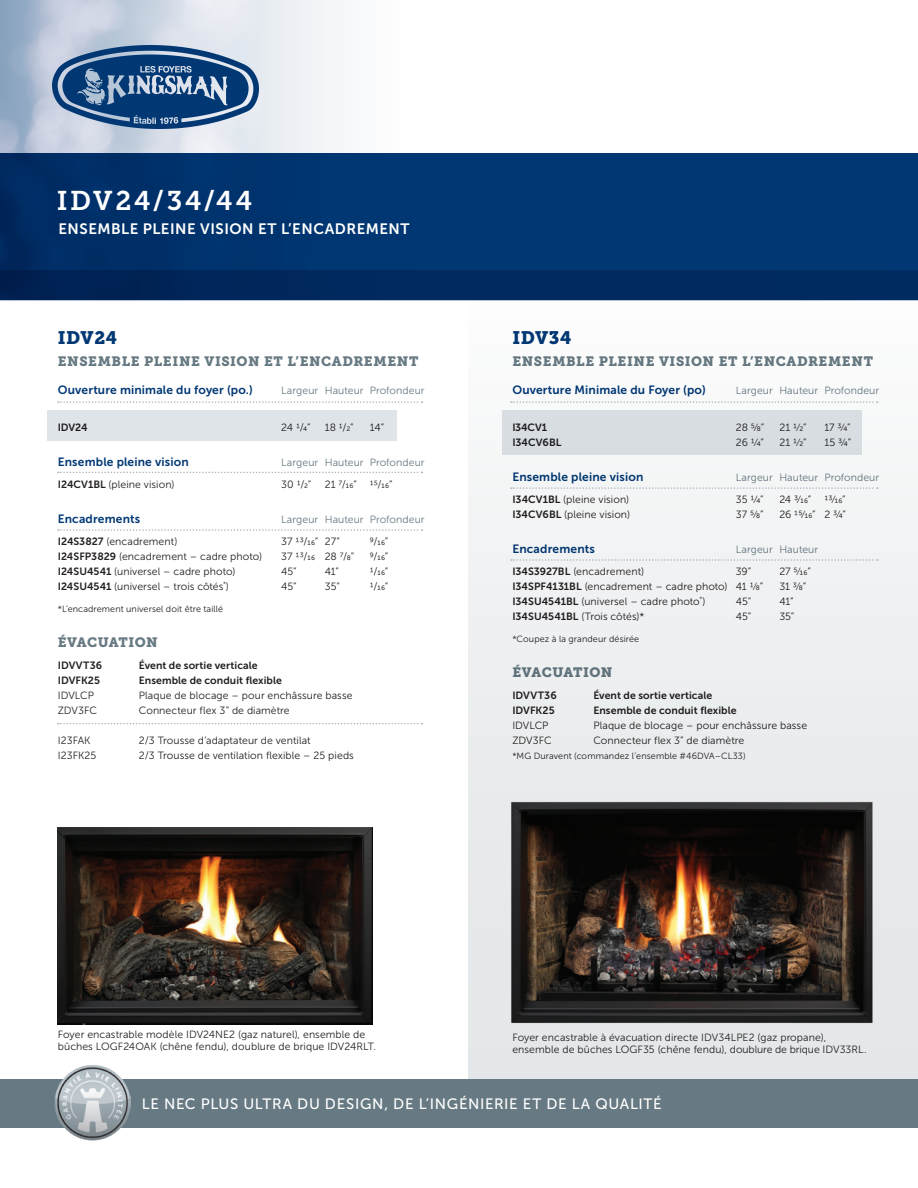
<style>
.page{position:relative;width:918px;height:1188px;background:#fff}
.page>*{position:absolute;margin:0;border:0;box-sizing:border-box;transform-origin:0 0}
.t1{font:27px "Museo Slab 700";letter-spacing:.1em;color:#fff}
.t2{font:18px "Museo Slab 900";letter-spacing:.03em;color:#013874}
.t3{font:15px "Museo Sans 500";letter-spacing:.045em;color:#fff}
.t4{font:15px "Museo Sans 700";letter-spacing:.03em;color:#fff}
.t5{font:13.5px "Museo Slab 900";letter-spacing:.04em;color:#677982}
.t6{font:12px "Museo Sans 700";letter-spacing:.015em;color:#013874}
.t7{font:10.5px/12px "Museo Sans 300";letter-spacing:.005em;color:#231f20}
.t8{font:10.5px "Museo Sans 700";letter-spacing:.005em;color:#231f20}
.t9{font:10.5px "Museo Sans 300";letter-spacing:.005em;color:#677982}
.t10{font:9px "Museo Sans 300";letter-spacing:.01em;color:#231f20}
.s1{font-family:"Museo Sans 700"}
</style>
<div class="page">
<div style="left:469px;top:285px;width:449px;height:794px;background:linear-gradient(to right,#f0f2f3,#f0f1f2)"></div>
<div style="left:502px;top:411px;width:360px;height:44px;background:#d8dde2"></div>
<div style="left:47px;top:411px;width:349px;height:30px;background:#dfe4e8"></div>
<img style="left:0;top:0;width:333px;height:153px">
<div style="left:0;top:153px;width:918px;height:147px;background:#013874"></div>
<div style="left:0;top:1079px;width:918px;height:49px;background:#677982"></div>
<svg style="left:511px;top:487px;width:367px;height:2px"></svg>
<svg style="left:511px;top:559px;width:367px;height:2px"></svg>
<svg style="left:511px;top:401px;width:367px;height:2px"></svg>
<div style="left:0;top:270px;width:918px;height:30px;background:linear-gradient(to right,#002355,#002d64)"></div>
<svg style="left:58px;top:472px;width:365px;height:1px"></svg>
<svg style="left:58px;top:529px;width:365px;height:2px"></svg>
<svg style="left:58px;top:723px;width:365px;height:1px"></svg>
<svg style="left:58px;top:401px;width:365px;height:2px"></svg>
<img style="left:494px;top:800px;width:390px;height:230px">
<img style="left:57px;top:828px;width:316px;height:196px">
<img style="left:55px;top:1065px;width:76px;height:75px">
<img style="left:52px;top:46px;width:206px;height:83px">
<h1 class="t1" style="left:57px;top:185px;width:197px">IDV24/34/44</h1>
<h3 class="t4" style="left:58px;top:220px;width:353px">ENSEMBLE PLEINE VISION ET L’ENCADREMENT</h3>
<h2 class="t2" style="left:58px;top:327px;width:61px">IDV24</h2>
<p class="t5" style="left:58px;top:353px;width:362px">ENSEMBLE PLEINE VISION ET L’ENCADREMENT</p>
<p class="t6" style="left:58px;top:383px;width:197px">Ouverture minimale du foyer (po.)</p>
<p class="t9" style="left:281px;top:385px;width:145px">Largeur Hauteur Profondeur</p>
<p class="t8" style="left:58px;top:422px;width:31px">IDV24</p>
<p class="t7" style="left:281px;top:421px;width:31px">24 1/4”</p>
<p class="t7" style="left:325px;top:421px;width:30px">18 1/2”</p>
<p class="t7" style="left:370px;top:421px;width:16px">14”</p>
<p class="t6" style="left:58px;top:455px;width:133px">Ensemble pleine vision</p>
<p class="t9" style="left:281px;top:457px;width:145px">Largeur Hauteur Profondeur</p>
<p class="t7" style="left:58px;top:478px;width:118px"><span class="s1">I24CV1BL</span> (pleine vision)</p>
<p class="t7" style="left:281px;top:478px;width:32px">30 1/2”</p>
<p class="t7" style="left:325px;top:478px;width:69px">21 7/16” 15/16”</p>
<p class="t6" style="left:58px;top:512px;width:84px">Encadrements</p>
<p class="t9" style="left:281px;top:514px;width:145px">Largeur Hauteur Profondeur</p>
<p class="t7" style="left:58px;top:535px;width:121px"><span class="s1">I24S3827</span> (encadrement)</p>
<p class="t7" style="left:281px;top:535px;width:60px">37 13/16” 27”</p>
<p class="t7" style="left:370px;top:535px;width:20px">9/16”</p>
<p class="t7" style="left:58px;top:550px;width:206px"><span class="s1">I24SFP3829</span> (encadrement – cadre photo)</p>
<p class="t7" style="left:281px;top:550px;width:74px">37 13/16 28 7/8”</p>
<p class="t7" style="left:370px;top:550px;width:20px">9/16”</p>
<p class="t7" style="left:58px;top:565px;width:179px"><span class="s1">I24SU4541</span> (universel – cadre photo)</p>
<p class="t7" style="left:281px;top:565px;width:17px">45”</p>
<p class="t7" style="left:325px;top:565px;width:16px">41”</p>
<p class="t7" style="left:370px;top:565px;width:20px">1/16”</p>
<p class="t7" style="left:58px;top:580px;width:173px"><span class="s1">I24SU4541</span> (universel – trois côtés<sup>*</sup>)</p>
<p class="t7" style="left:281px;top:580px;width:17px">45”</p>
<p class="t7" style="left:325px;top:580px;width:17px">35”</p>
<p class="t7" style="left:370px;top:580px;width:20px">1/16”</p>
<p class="t10" style="left:58px;top:604px;width:167px">*L’encadrement universel doit être taillé</p>
<p class="t5" style="left:58px;top:634px;width:102px">ÉVACUATION</p>
<p class="t8" style="left:58px;top:659px;width:46px">IDVVT36</p>
<p class="t8" style="left:139px;top:659px;width:120px">Évent de sortie verticale</p>
<p class="t8" style="left:58px;top:674px;width:44px">IDVFK25</p>
<p class="t8" style="left:139px;top:674px;width:145px">Ensemble de conduit flexible</p>
<p class="t7" style="left:58px;top:689px;width:38px">IDVLCP</p>
<p class="t7" style="left:139px;top:689px;width:215px">Plaque de blocage – pour enchâssure basse</p>
<p class="t7" style="left:58px;top:704px;width:41px">ZDV3FC</p>
<p class="t7" style="left:139px;top:704px;width:153px">Connecteur flex 3” de diamètre</p>
<p class="t7" style="left:58px;top:734px;width:34px">I23FAK</p>
<p class="t7" style="left:139px;top:734px;width:173px">2/3 Trousse d’adaptateur de ventilat</p>
<p class="t7" style="left:58px;top:749px;width:40px">I23FK25</p>
<p class="t7" style="left:139px;top:749px;width:217px">2/3 Trousse de ventilation flexible – 25 pieds</p>
<h2 class="t2" style="left:512px;top:327px;width:61px">IDV34</h2>
<p class="t5" style="left:512px;top:353px;width:362px">ENSEMBLE PLEINE VISION ET L’ENCADREMENT</p>
<p class="t6" style="left:512px;top:383px;width:195px">Ouverture Minimale du Foyer (po)</p>
<p class="t9" style="left:736px;top:385px;width:145px">Largeur Hauteur Profondeur</p>
<p class="t8" style="left:512px;top:422px;width:36px">I34CV1</p>
<p class="t7" style="left:736px;top:421px;width:30px">28 5/8”</p>
<p class="t7" style="left:779px;top:421px;width:29px">21 1/2”</p>
<p class="t7" style="left:824px;top:421px;width:28px">17 3/4”</p>
<p class="t8" style="left:512px;top:437px;width:51px">I34CV6BL</p>
<p class="t7" style="left:736px;top:436px;width:30px">26 1/4”</p>
<p class="t7" style="left:779px;top:436px;width:29px">21 1/2”</p>
<p class="t7" style="left:824px;top:436px;width:28px">15 3/4”</p>
<p class="t6" style="left:512px;top:470px;width:133px">Ensemble pleine vision</p>
<p class="t9" style="left:736px;top:472px;width:145px">Largeur Hauteur Profondeur</p>
<p class="t7" style="left:512px;top:493px;width:118px"><span class="s1">I34CV1BL</span> (pleine vision)</p>
<p class="t7" style="left:736px;top:493px;width:29px">35 1/4”</p>
<p class="t7" style="left:779px;top:493px;width:68px">24 3/16” 13/16”</p>
<p class="t7" style="left:512px;top:508px;width:119px"><span class="s1">I34CV6BL</span> (pleine vision)</p>
<p class="t7" style="left:736px;top:508px;width:29px">37 5/8”</p>
<p class="t7" style="left:779px;top:508px;width:68px">26 15/16” 2 3/4”</p>
<p class="t6" style="left:512px;top:542px;width:84px">Encadrements</p>
<p class="t9" style="left:736px;top:544px;width:84px">Largeur Hauteur</p>
<p class="t7" style="left:512px;top:565px;width:133px"><span class="s1">I34S3927BL</span> (encadrement)</p>
<p class="t7" style="left:736px;top:565px;width:17px">39”</p>
<p class="t7" style="left:779px;top:565px;width:33px">27 5/16”</p>
<p class="t7" style="left:512px;top:580px;width:252px"><span class="s1">I34SPF4131BL</span> (encadrement – cadre photo) 41 1/8”</p>
<p class="t7" style="left:779px;top:580px;width:28px">31 3/8”</p>
<p class="t7" style="left:512px;top:595px;width:195px"><span class="s1">I34SU4541BL</span> (universel – cadre photo<sup>*</sup>)</p>
<p class="t7" style="left:736px;top:595px;width:17px">45”</p>
<p class="t7" style="left:779px;top:595px;width:16px">41”</p>
<p class="t7" style="left:512px;top:610px;width:134px"><span class="s1">I34SU4541BL</span> (Trois côtés)*</p>
<p class="t7" style="left:736px;top:610px;width:17px">45”</p>
<p class="t7" style="left:779px;top:610px;width:17px">35”</p>
<p class="t10" style="left:512px;top:634px;width:128px">*Coupez à la grandeur désirée</p>
<p class="t5" style="left:512px;top:664px;width:102px">ÉVACUATION</p>
<p class="t8" style="left:512px;top:689px;width:46px">IDVVT36</p>
<p class="t8" style="left:593px;top:689px;width:120px">Évent de sortie verticale</p>
<p class="t8" style="left:512px;top:704px;width:44px">IDVFK25</p>
<p class="t8" style="left:593px;top:704px;width:145px">Ensemble de conduit flexible</p>
<p class="t7" style="left:512px;top:719px;width:38px">IDVLCP</p>
<p class="t7" style="left:593px;top:719px;width:215px">Plaque de blocage – pour enchâssure basse</p>
<p class="t7" style="left:512px;top:734px;width:41px">ZDV3FC</p>
<p class="t7" style="left:593px;top:734px;width:153px">Connecteur flex 3” de diamètre</p>
<p class="t10" style="left:512px;top:751px;width:235px">*MG Duravent (commandez l’ensemble #46DVA–CL33)</p>
<p class="t7" style="left:58px;top:1028px;width:320px">Foyer encastrable modèle IDV24NE2 (gaz naturel), ensemble de bûches LOGF24OAK (chêne fendu), doublure de brique IDV24RLT.</p>
<p class="t7" style="left:512px;top:1032px;width:356px">Foyer encastrable à évacuation directe IDV34LPE2 (gaz propane), ensemble de bûches LOGF35 (chêne fendu), doublure de brique IDV33RL.</p>
<h3 class="t3" style="left:142px;top:1096px;width:521px">LE NEC PLUS ULTRA DU DESIGN, DE L’INGÉNIERIE ET DE LA QUALITÉ</h3>
</div>
